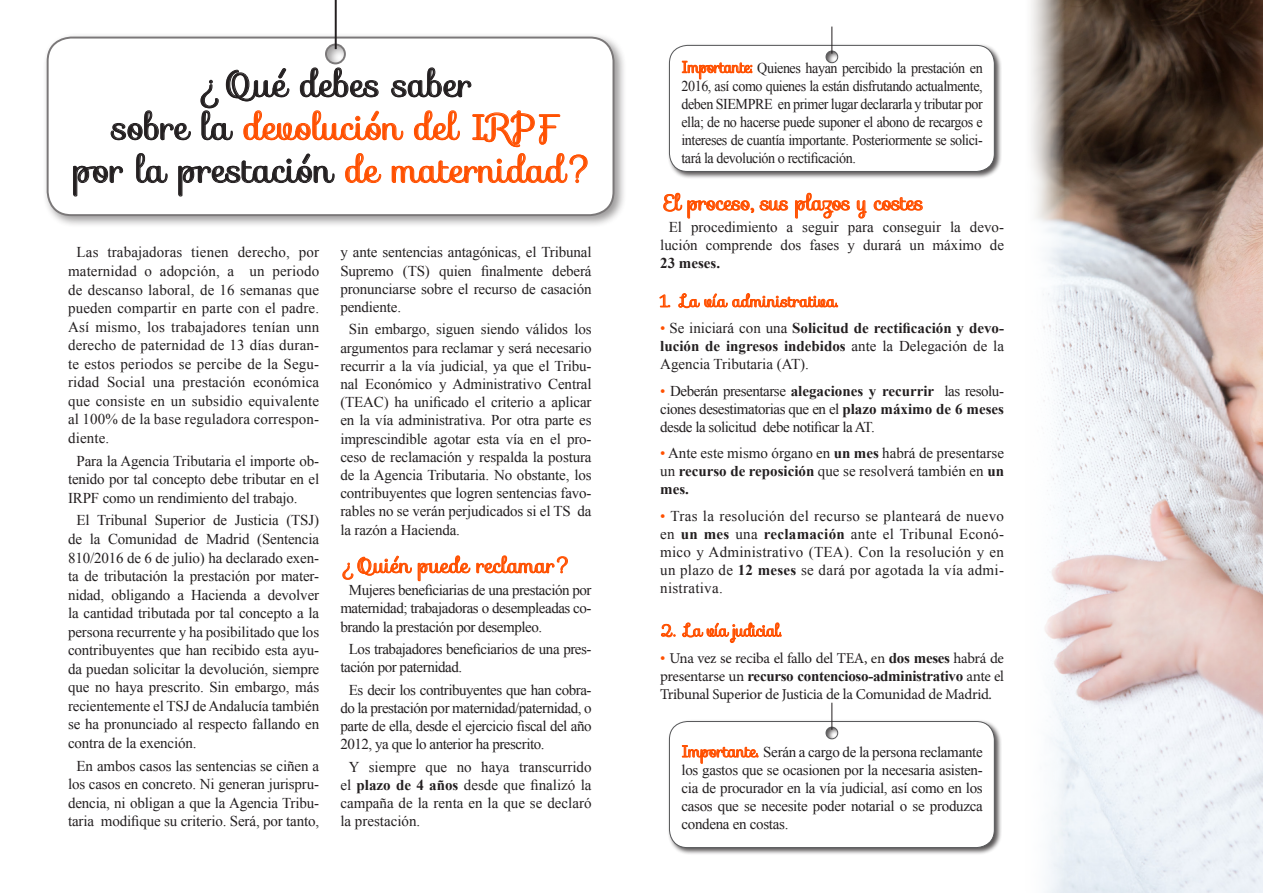
<style>
.page{position:relative;width:1263px;height:893px;background:#fff}
.page>*{position:absolute;margin:0;border:0;box-sizing:border-box;transform-origin:0 0}
.t1{font:35.7px/42.9px "Sofia";color:#231f20;text-align:center}
.t2{font:21px "Sofia";letter-spacing:-.02em;color:#ff5000}
.t3{font:21px "Sofia";color:#ff5000}
.t4{font:16.5px "Sofia";color:#ff5000}
.t5{font:16.5px "Sofia";letter-spacing:-.03em;color:#ff5000}
.t6{font:15px/18.6px "Times New Roman";letter-spacing:-.01em;color:#231f20;text-align:justify}
.t7{font:15px/18px "Times New Roman";letter-spacing:-.01em;color:#231f20;text-align:justify;scale:.94 1}
.t8{font:15px/18px "Minion Pro";letter-spacing:-.02em;color:#231f20;text-align:justify}
.t9{font:15px/18.1px "Times New Roman";letter-spacing:-.03em;color:#231f20}
.s1{color:#ff5000}
.s2{font-family:"Sofia";font-size:16.5px;color:#ff5000}
.s3{font-weight:700}
.s4{font-family:"Times New Roman";color:#ff5000}
.s5{font-family:"Times New Roman";font-weight:700}
</style>
<div class="page">
<div style="left:667px;top:719px;width:335px;height:136px;background:#231f20;opacity:.75"></div>
<div style="left:667px;top:43px;width:335px;height:136px;background:#231f20;opacity:.75"></div>
<svg style="left:342px;top:555px;width:226px;height:27px"></svg>
<img style="left:1031px;top:0;width:232px;height:893px">
<div style="left:43px;top:33px;width:584px;height:196px;background:#231f20;opacity:.75"></div>
<svg style="left:46px;top:36px;width:569px;height:181px"></svg>
<svg style="left:73px;top:67px;width:515px;height:130px"></svg>
<hr style="left:335px;top:0;width:2px;height:49px;background:#231f20">
<svg style="left:669px;top:27px;width:326px;height:145px"></svg>
<svg style="left:663px;top:192px;width:187px;height:27px"></svg>
<svg style="left:856px;top:200px;width:11px;height:19px"></svg>
<svg style="left:873px;top:197px;width:50px;height:14px"></svg>
<svg style="left:659px;top:294px;width:11px;height:14px"></svg>
<svg style="left:678px;top:293px;width:160px;height:16px"></svg>
<svg style="left:661px;top:623px;width:15px;height:15px"></svg>
<svg style="left:682px;top:622px;width:100px;height:21px"></svg>
<svg style="left:669px;top:703px;width:326px;height:145px"></svg>
<p class="t1" style="left:74px;top:63px;width:523px">¿Qué debes saber<br>sobre la <span class="s1">devolución del IRPF<br></span>por la prestación <span class="s1">de maternidad?</span></p>
<p class="t7" style="left:681px;top:58px;width:322px"><span class="s2">Importante:</span> Quienes hayan percibido la prestación en 2016, así como quienes la están disfrutando actualmente, deben SIEMPRE en primer lugar declararla y tributar por ella; de no hacerse puede suponer el abono de recargos e intereses de cuantía importante. Posteriormente se solici&shy;tará la devolución o rectificación.</p>
<p class="t2" style="left:664px;top:186px;width:261px">El proceso, sus plazos y costes</p>
<p class="t6" style="left:660px;top:218px;width:345px;line-height:18px;text-indent:9px">El procedimiento a seguir para conseguir la devo&shy;lución comprende dos fases y durará un máximo de <span class="s3">23 meses.</span></p>
<p class="t4" style="left:660px;top:288px;width:179px">1. La vía administrativa.</p>
<p class="t6" style="left:660px;top:319px;width:345px;line-height:18px"><span class="s1">•</span> Se iniciará con una <span class="s3">Solicitud de rectificación y devo&shy;lución de ingresos indebidos</span> ante la Delegación de la Agencia Tributaria (AT).</p>
<p class="t6" style="left:660px;top:382px;width:345px;line-height:18px"><span class="s1">•</span> Deberán presentarse <span class="s3">alegaciones y recurrir</span> las resolu&shy;ciones desestimatorias que en el <span class="s3">plazo máximo de 6 meses </span>desde la solicitud debe notificar la AT.</p>
<p class="t6" style="left:660px;top:444px;width:345px;line-height:18px"><span class="s1">•</span> Ante este mismo órgano en <span class="s3">un mes</span> habrá de presentarse un <span class="s3">recurso de reposición</span> que se resolverá también en <span class="s3">un mes.</span></p>
<p class="t6" style="left:660px;top:507px;width:345px;line-height:18px"><span class="s1">•</span> Tras la resolución del recurso se planteará de nuevo en <span class="s3">un mes</span> una <span class="s3">reclamación</span> ante el Tribunal Econó&shy;mico y Administrativo (TEA). Con la resolución y en un plazo de <span class="s3">12 meses</span> se dará por agotada la vía admi&shy;nistrativa.</p>
<p class="t5" style="left:660px;top:617px;width:123px">2. La vía judicial.</p>
<p class="t8" style="left:660px;top:649px;width:345px"><span class="s4">•</span> Una vez se reciba el fallo del TEA, en <span class="s5">dos meses</span> habrá de presentarse un <span class="s5">recurso contencioso-administrativo</span> ante el Tribunal Superior de Justicia de la Comunidad de Madrid.</p>
<p class="t6" style="left:68px;top:243px;width:253px;text-indent:9px">Las trabajadoras tienen derecho, por maternidad o adopción, a un periodo de descanso laboral, de 16 semanas que pueden compartir en parte con el padre.<br>Así mismo, los trabajadores tenían unn derecho de paternidad de 13 días duran&shy;te estos periodos se percibe de la Segu&shy;ridad Social una prestación económica que consiste en un subsidio equivalente al 100% de la base reguladora correspon&shy;diente.</p>
<p class="t6" style="left:68px;top:451px;width:253px;text-indent:9px">Para la Agencia Tributaria el importe ob&shy;tenido por tal concepto debe tributar en el IRPF como un rendimiento del trabajo.</p>
<p class="t6" style="left:68px;top:511px;width:253px;text-indent:9px">El Tribunal Superior de Justicia (TSJ) de la Comunidad de Madrid (Sentencia 810/2016 de 6 de julio) ha declarado exen&shy;ta de tributación la prestación por mater&shy;nidad, obligando a Hacienda a devolver la cantidad tributada por tal concepto a la persona recurrente y ha posibilitado que los contribuyentes que han recibido esta ayu&shy;da puedan solicitar la devolución, siempre que no haya prescrito. Sin embargo, más recientemente el TSJ de Andalucía también se ha pronunciado al respecto fallando en contra de la exención.</p>
<p class="t6" style="left:68px;top:756px;width:253px;text-align:center">En ambos casos las sentencias se ciñen a los casos en concreto. Ni generan jurispru&shy;dencia, ni obligan a que la Agencia Tribu&shy;taria modifique su criterio. Será, por tanto,</p>
<p class="t6" style="left:340px;top:243px;width:253px;line-height:18.1px">y ante sentencias antagónicas, el Tribunal Supremo (TS) quien finalmente deberá pronunciarse sobre el recurso de casación pendiente.</p>
<p class="t6" style="left:340px;top:320px;width:253px;line-height:18.1px;text-indent:9px">Sin embargo, siguen siendo válidos los argumentos para reclamar y será necesario recurrir a la vía judicial, ya que el Tribu&shy;nal Económico y Administrativo Central (TEAC) ha unificado el criterio a aplicar en la vía administrativa. Por otra parte es imprescindible agotar esta vía en el pro&shy;ceso de reclamación y respalda la postura de la Agencia Tributaria. No obstante, los contribuyentes que logren sentencias favo&shy;rables no se verán perjudicados si el TS da la razón a Hacienda.</p>
<p class="t3" style="left:340px;top:549px;width:233px">¿Quién puede reclamar?</p>
<p class="t6" style="left:340px;top:581px;width:253px;line-height:18.1px;text-indent:9px">Mujeres beneficiarias de una prestación por maternidad; trabajadoras o desempleadas co&shy;brando la prestación por desempleo.</p>
<p class="t9" style="left:340px;top:640px;width:253px;text-indent:9px">Los trabajadores beneficiarios de una pres&shy;tación por paternidad.</p>
<p class="t6" style="left:340px;top:680px;width:253px;line-height:18.1px;text-indent:9px">Es decir los contribuyentes que han cobra&shy;do la prestación por maternidad/paternidad, o parte de ella, desde el ejercicio fiscal del año 2012, ya que lo anterior ha prescrito.</p>
<p class="t6" style="left:340px;top:757px;width:253px;line-height:18.1px;text-indent:9px">Y siempre que no haya transcurrido el <span class="s3">plazo de 4 años</span> desde que finalizó la campaña de la renta en la que se declaró la prestación.</p>
<p class="t6" style="left:681px;top:743px;width:303px;line-height:18px"><span class="s2">Importante.</span> Serán a cargo de la persona reclamante los gastos que se ocasionen por la necesaria asisten&shy;cia de procurador en la vía judicial, así como en los casos que se necesite poder notarial o se produzca condena en costas.</p>
</div>
